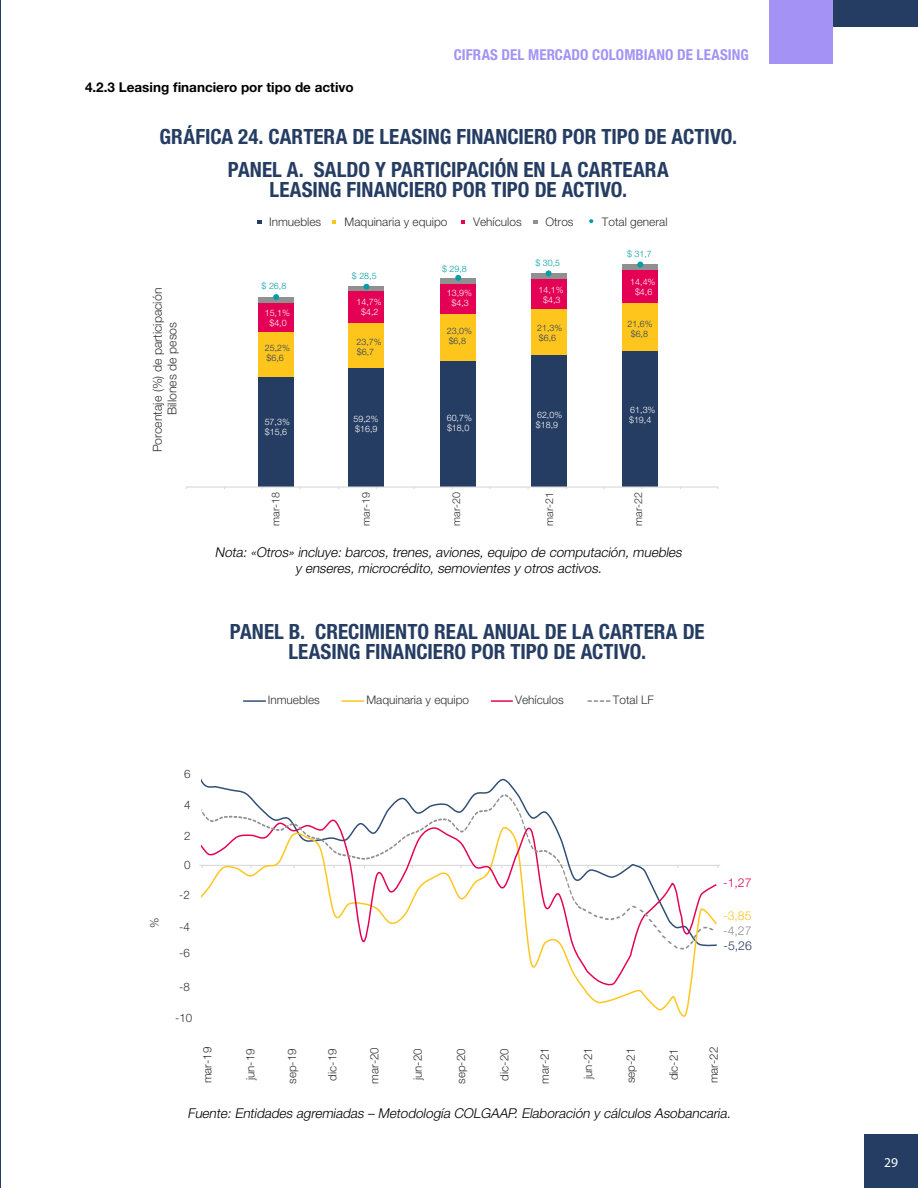
<style>
.page{position:relative;width:918px;height:1188px;background:#fff}
.page>*{position:absolute;margin:0;border:0;box-sizing:border-box;transform-origin:0 0}
.t1{font:700 condensed 21px/33px "Helvetica Neue LT Std";color:#263d63;text-align:center}
.t2{font:700 condensed 15px "Helvetica Neue LT Std";letter-spacing:.005em;color:#a493f5}
.t3{font:italic 300 13.5px/16.5px "Helvetica Neue LT Std";color:#000;text-align:center}
.t4{font:700 13.5px "Helvetica Neue LT Std";color:#000}
.t5{font:13.5px "Myriad Pro";color:#fff}
.t6{font:300 12.3px/14.7px "Helvetica Neue LT Std";color:#333;text-align:center}
.t7{font:300 12.3px "Helvetica Neue LT Std";color:#253b62}
.t8{font:300 12.3px "Helvetica Neue LT Std";color:#fec61d}
.t9{font:300 12.3px "Helvetica Neue LT Std";color:#e40054}
.t10{font:300 12.3px "Helvetica Neue LT Std";color:#909090}
.t11{font:300 11.85px "Helvetica Neue LT Std";color:#333}
.t12{font:300 11.55px "Helvetica Neue LT Std";color:#333}
.t13{font:300 10.8px "Helvetica Neue LT Std";color:#333}
.t14{font:300 8.85px/9.9px "Helvetica Neue LT Std";color:#fff;text-align:center}
.t15{font:300 8.85px/9.9px "Helvetica Neue LT Std";color:#263d63}
.t16{font:300 8.85px "Helvetica Neue LT Std";color:#029da5}
</style>
<div class="page">
<div style="left:864px;top:1134px;width:54px;height:54px;background:#263d63"></div>
<div style="left:769px;top:0;width:64px;height:64px;background:#a493f5"></div>
<div style="left:833px;top:0;width:85px;height:27px;background:#263d63"></div>
<hr style="left:0;top:0;width:1px;height:1188px;background:#263d63">
<svg style="left:257px;top:220px;width:4px;height:3px"></svg>
<svg style="left:461px;top:220px;width:4px;height:3px"></svg>
<svg style="left:533px;top:220px;width:4px;height:3px"></svg>
<svg style="left:589px;top:219px;width:4px;height:4px"></svg>
<hr style="left:244px;top:700px;width:21px;height:2px;background:#304d75">
<hr style="left:341px;top:700px;width:23px;height:2px;background:#fec61d">
<hr style="left:491px;top:700px;width:22px;height:2px;background:#e40054">
<svg style="left:587px;top:700px;width:24px;height:2px"></svg>
<hr style="left:199px;top:865px;width:521px;height:1px;background:#d9d9d9">
<svg style="left:581px;top:986px;width:111px;height:31px"></svg>
<svg style="left:528px;top:884px;width:189px;height:102px"></svg>
<svg style="left:202px;top:794px;width:511px;height:156px"></svg>
<div style="left:258px;top:377px;width:36px;height:110px;background:#263d63"></div>
<div style="left:349px;top:368px;width:35px;height:119px;background:#263d63"></div>
<div style="left:440px;top:361px;width:36px;height:126px;background:#263d63"></div>
<div style="left:531px;top:355px;width:35px;height:132px;background:#263d63"></div>
<div style="left:623px;top:350px;width:35px;height:137px;background:#263d63"></div>
<div style="left:258px;top:331px;width:36px;height:46px;background:#fec61d"></div>
<div style="left:349px;top:322px;width:35px;height:46px;background:#fec61d"></div>
<div style="left:440px;top:313px;width:36px;height:48px;background:#fec61d"></div>
<div style="left:531px;top:309px;width:35px;height:46px;background:#fec61d"></div>
<div style="left:623px;top:303px;width:35px;height:47px;background:#fec61d"></div>
<div style="left:258px;top:303px;width:36px;height:28px;background:#e40054"></div>
<div style="left:349px;top:291px;width:35px;height:31px;background:#e40054"></div>
<div style="left:440px;top:284px;width:36px;height:29px;background:#e40054"></div>
<div style="left:531px;top:279px;width:35px;height:30px;background:#e40054"></div>
<div style="left:623px;top:270px;width:35px;height:33px;background:#e40054"></div>
<div style="left:258px;top:297px;width:36px;height:6px;background:#909090"></div>
<svg style="left:273px;top:294px;width:6px;height:6px"></svg>
<hr style="left:349px;top:287px;width:35px;height:4px;background:#909090">
<svg style="left:364px;top:284px;width:5px;height:6px"></svg>
<div style="left:440px;top:278px;width:36px;height:6px;background:#909090"></div>
<svg style="left:455px;top:275px;width:6px;height:6px"></svg>
<div style="left:531px;top:273px;width:35px;height:6px;background:#909090"></div>
<svg style="left:546px;top:270px;width:6px;height:6px"></svg>
<div style="left:623px;top:265px;width:35px;height:5px;background:#909090"></div>
<svg style="left:637px;top:262px;width:6px;height:5px"></svg>
<hr style="left:186px;top:487px;width:532px;height:1px;background:#d9d9d9">
<p class="t4" style="left:85px;top:79px;width:270px">4.2.3 Leasing financiero por tipo de activo</p>
<p class="t2" style="left:454px;top:46px;width:296px">CIFRAS DEL MERCADO COLOMBIANO DE LEASING</p>
<p class="t1" style="left:160px;top:120px;width:579px">GRÁFICA 24. CARTERA DE LEASING FINANCIERO POR TIPO DE ACTIVO.<br>PANEL A. SALDO Y PARTICIPACIÓN EN LA CARTEARA</p>
<p class="t1" style="left:270px;top:172px;width:359px">LEASING FINANCIERO POR TIPO DE ACTIVO.</p>
<p class="t6" style="left:150px;top:452px;width:166px;rotate:-90deg">Porcentaje (%) de participación<br>Billones de pesos</p>
<p class="t11" style="left:269px;top:215px;width:54px">Inmuebles</p>
<p class="t11" style="left:345px;top:215px;width:104px">Maquinaria y equipo</p>
<p class="t11" style="left:473px;top:215px;width:50px">Vehículos</p>
<p class="t11" style="left:545px;top:215px;width:30px">Otros</p>
<p class="t11" style="left:602px;top:215px;width:67px">Total general</p>
<p class="t16" style="left:262px;top:281px;width:26px">$ 26,8</p>
<p class="t14" style="left:265px;top:307px;width:27px">15,1% $4,0</p>
<p class="t16" style="left:352px;top:271px;width:26px">$ 28,5</p>
<p class="t14" style="left:357px;top:297px;width:27px">14,7% $4,2</p>
<p class="t15" style="left:265px;top:342px;width:27px">25,2% $6,6</p>
<p class="t15" style="left:357px;top:336px;width:27px">23,7% $6,7</p>
<p class="t16" style="left:442px;top:263px;width:26px">$ 29,8</p>
<p class="t16" style="left:535px;top:257px;width:26px">$ 30,5</p>
<p class="t14" style="left:447px;top:288px;width:27px">13,9% $4,3</p>
<p class="t14" style="left:539px;top:285px;width:27px">14,1% $4,3</p>
<p class="t16" style="left:627px;top:248px;width:26px">$ 31,7</p>
<p class="t14" style="left:630px;top:276px;width:27px">14,4% $4,6</p>
<p class="t15" style="left:447px;top:326px;width:27px">23,0% $6,8</p>
<p class="t15" style="left:537px;top:323px;width:27px">21,3% $6,6</p>
<p class="t15" style="left:628px;top:319px;width:27px;text-align:center">21,6% $6,8</p>
<p class="t14" style="left:265px;top:417px;width:27px;text-align:left">57,3% $15,6</p>
<p class="t14" style="left:354px;top:414px;width:27px;text-align:left">59,2% $16,9</p>
<p class="t14" style="left:447px;top:412px;width:27px;text-align:left">60,7% $18,0</p>
<p class="t14" style="left:536px;top:410px;width:28px;text-align:left">62,0% $18,9</p>
<p class="t14" style="left:629px;top:405px;width:28px;text-align:left">61,3% $19,4</p>
<p class="t13" style="left:269px;top:526px;width:35px;rotate:-90deg">mar-18</p>
<p class="t13" style="left:359px;top:526px;width:35px;rotate:-90deg">mar-19</p>
<p class="t13" style="left:450px;top:526px;width:35px;rotate:-90deg">mar-20</p>
<p class="t13" style="left:543px;top:526px;width:35px;rotate:-90deg">mar-21</p>
<p class="t13" style="left:632px;top:526px;width:35px;rotate:-90deg">mar-22</p>
<p class="t3" style="left:215px;top:543px;width:471px">Nota: «Otros» incluye: barcos, trenes, aviones, equipo de computación, muebles y enseres, microcrédito, semovientes y otros activos.</p>
<p class="t1" style="left:230px;top:622px;width:476px;line-height:19.5px">PANEL B. CRECIMIENTO REAL ANUAL DE LA CARTERA DE<br>LEASING FINANCIERO POR TIPO DE ACTIVO.</p>
<p class="t11" style="left:268px;top:692px;width:54px">Inmuebles</p>
<p class="t11" style="left:366px;top:692px;width:104px">Maquinaria y equipo</p>
<p class="t11" style="left:515px;top:692px;width:50px">Vehículos</p>
<p class="t11" style="left:613px;top:692px;width:43px">Total LF</p>
<p class="t12" style="left:147px;top:928px;width:12px;rotate:-90deg">%</p>
<p class="t12" style="left:184px;top:767px;width:8px">6</p>
<p class="t12" style="left:184px;top:798px;width:8px">4</p>
<p class="t12" style="left:184px;top:829px;width:8px">2</p>
<p class="t12" style="left:184px;top:858px;width:8px">0</p>
<p class="t12" style="left:179px;top:888px;width:12px">-2</p>
<p class="t12" style="left:179px;top:920px;width:12px">-4</p>
<p class="t12" style="left:179px;top:946px;width:12px">-6</p>
<p class="t12" style="left:179px;top:980px;width:12px">-8</p>
<p class="t12" style="left:175px;top:1011px;width:19px">-10</p>
<p class="t9" style="left:723px;top:875px;width:30px">-1,27</p>
<p class="t10" style="left:723px;top:923px;width:30px">-4,27</p>
<p class="t8" style="left:723px;top:908px;width:30px">-3,85</p>
<p class="t7" style="left:724px;top:938px;width:30px">-5,26</p>
<p class="t12" style="left:200px;top:1083px;width:38px;rotate:-90deg">mar-19</p>
<p class="t12" style="left:243px;top:1080px;width:33px;rotate:-90deg">jun-19</p>
<p class="t12" style="left:285px;top:1084px;width:37px;rotate:-90deg">sep-19</p>
<p class="t12" style="left:325px;top:1081px;width:34px;rotate:-90deg">dic-19</p>
<p class="t12" style="left:367px;top:1084px;width:38px;rotate:-90deg">mar-20</p>
<p class="t12" style="left:411px;top:1080px;width:33px;rotate:-90deg">jun-20</p>
<p class="t12" style="left:454px;top:1084px;width:37px;rotate:-90deg">sep-20</p>
<p class="t12" style="left:497px;top:1081px;width:34px;rotate:-90deg">dic-20</p>
<p class="t12" style="left:538px;top:1084px;width:38px;rotate:-90deg">mar-21</p>
<p class="t12" style="left:581px;top:1079px;width:33px;rotate:-90deg">jun-21</p>
<p class="t12" style="left:624px;top:1083px;width:37px;rotate:-90deg">sep-21</p>
<p class="t12" style="left:667px;top:1080px;width:34px;rotate:-90deg">dic-21</p>
<p class="t12" style="left:707px;top:1083px;width:38px;rotate:-90deg">mar-22</p>
<p class="t3" style="left:187px;top:1104px;width:547px">Fuente: Entidades agremiadas – Metodología COLGAAP. Elaboración y cálculos Asobancaria.</p>
<p class="t5" style="left:884px;top:1154px;width:15px">29</p>
</div>
